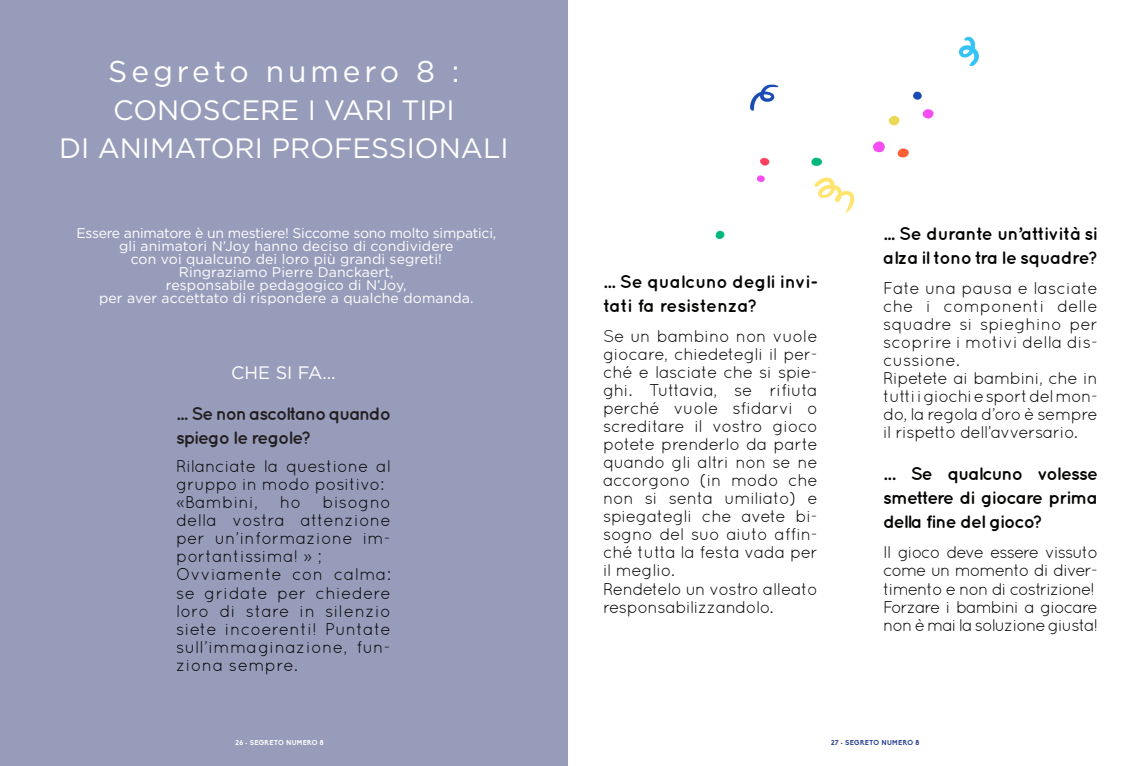
<style>
.page{position:relative;width:1134px;height:766px;background:#fff}
.page>*{position:absolute;margin:0;border:0;box-sizing:border-box;transform-origin:0 0}
.t1{font:30px "Gotham";letter-spacing:.13em;color:#fff}
.t2{font:28px "Gotham";color:#fff}
.texte_courant{font:700 18px/24px "Quicksand";letter-spacing:-.045em;color:#040503}
.texte_courant-2{font:700 18px/24px "Quicksand";letter-spacing:-.01em;color:#040503}
.texte_courant-3{font:700 18px/24px "Quicksand";letter-spacing:-.06em;color:#231f20}
.t3{font:18px "Gotham";color:#fff}
.t4{font:17px/18px "Quicksand";letter-spacing:-.02em;color:#040503;text-align:justify}
.t5{font:17px/18px "Quicksand";letter-spacing:-.06em;color:#040503}
.t6{font:17px "Quicksand";letter-spacing:.01em;color:#040503}
.t7{font:14px "Gotham";letter-spacing:.01em;color:#fff}
.t8{font:14px/13px "Gotham";letter-spacing:-.02em;color:#fff;text-align:center}
.t9{font:700 7px "Biko";letter-spacing:.05em;color:#fff}
.t10{font:700 7px "Biko";letter-spacing:.05em;color:#263c8f}
</style>
<div class="page">
<div style="left:0;top:0;width:568px;height:765px;background:#979cba"></div>
<img style="left:715px;top:84px;width:140px;height:155px">
<img style="left:873px;top:36px;width:106px;height:122px">
<p class="t1" style="left:108px;top:52px;width:353px">Segreto numero 8 :</p>
<p class="t2" style="left:113px;top:92px;width:343px">CONOSCERE I VARI TIPI</p>
<p class="t2" style="left:59px;top:130px;width:451px">DI ANIMATORI PROFESSIONALI</p>
<p class="t8" style="left:76px;top:226px;width:421px">Essere animatore è un mestiere! Siccome sono molto simpatici, gli animatori N’Joy hanno deciso di condividere</p>
<p class="t7" style="left:131px;top:250px;width:313px">con voi qualcuno dei loro più grandi segreti!</p>
<p class="t7" style="left:179px;top:263px;width:216px">Ringraziamo Pierre Danckaert,</p>
<p class="t7" style="left:166px;top:276px;width:242px">responsabile pedagogico di N’Joy,</p>
<p class="t7" style="left:99px;top:289px;width:376px">per aver accettato di rispondere a qualche domanda.</p>
<p class="t3" style="left:231px;top:361px;width:106px">CHE SI FA...</p>
<p class="texte_courant-3" style="left:176px;top:401px;width:216px">... Se non ascoltano quando spiego le regole?</p>
<p class="t4" style="left:176px;top:457px;width:216px">Rilanciate la questione al gruppo in modo positivo:</p>
<p class="t6" style="left:176px;top:492px;width:84px">«Bambini,</p>
<p class="t4" style="left:280px;top:493px;width:23px">ho</p>
<p class="t4" style="left:176px;top:493px;width:216px;text-indent:147px">bisogno della vostra attenzione per un’informazione im&shy;portantissima! » ;</p>
<p class="t4" style="left:176px;top:565px;width:216px">Ovviamente con calma: se gridate per chiedere loro di stare in silenzio siete incoerenti! Puntate sull’immaginazione, fun&shy;ziona sempre.</p>
<p class="texte_courant-2" style="left:603px;top:269px;width:216px">... Se qualcuno degli invi&shy;tati fa resistenza?</p>
<p class="t4" style="left:603px;top:327px;width:216px">Se un bambino non vuole giocare, chiedetegli il per&shy;ché e lasciate che si spie&shy;ghi. Tuttavia, se rifiuta perché vuole sfidarvi o screditare il vostro gioco potete prenderlo da parte quando gli altri non se ne accorgono (in modo che non si senta umiliato) e spiegategli che avete bi&shy;sogno del suo aiuto affin&shy;ché tutta la festa vada per il meglio.</p>
<p class="t4" style="left:603px;top:579px;width:216px">Rendetelo un vostro alleato responsabilizzandolo.</p>
<p class="texte_courant" style="left:883px;top:221px;width:216px">... Se durante un’attività si alza il tono tra le squadre?</p>
<p class="t4" style="left:883px;top:279px;width:216px">Fate una pausa e lasciate che i componenti delle squadre si spieghino per scoprire i motivi della dis&shy;cussione.</p>
<p class="t4" style="left:883px;top:369px;width:216px">Ripetete ai bambini, che in tutti i giochi e sport del mon&shy;do, la regola d’oro è sempre il rispetto dell’avversario.</p>
<p class="texte_courant" style="left:883px;top:461px;width:216px;text-align:justify">... Se qualcuno volesse smettere di giocare prima della fine del gioco?</p>
<p class="t4" style="left:883px;top:543px;width:216px">Il gioco deve essere vissuto come un momento di diver&shy;timento e non di costrizione!</p>
<p class="t5" style="left:883px;top:597px;width:216px">Forzare i bambini a giocare non è mai la soluzione giusta!</p>
<p class="t9" style="left:236px;top:738px;width:90px">26 • SEGRETO NUMERO 8</p>
<p class="t10" style="left:831px;top:738px;width:89px">27 • SEGRETO NUMERO 8</p>
</div>
